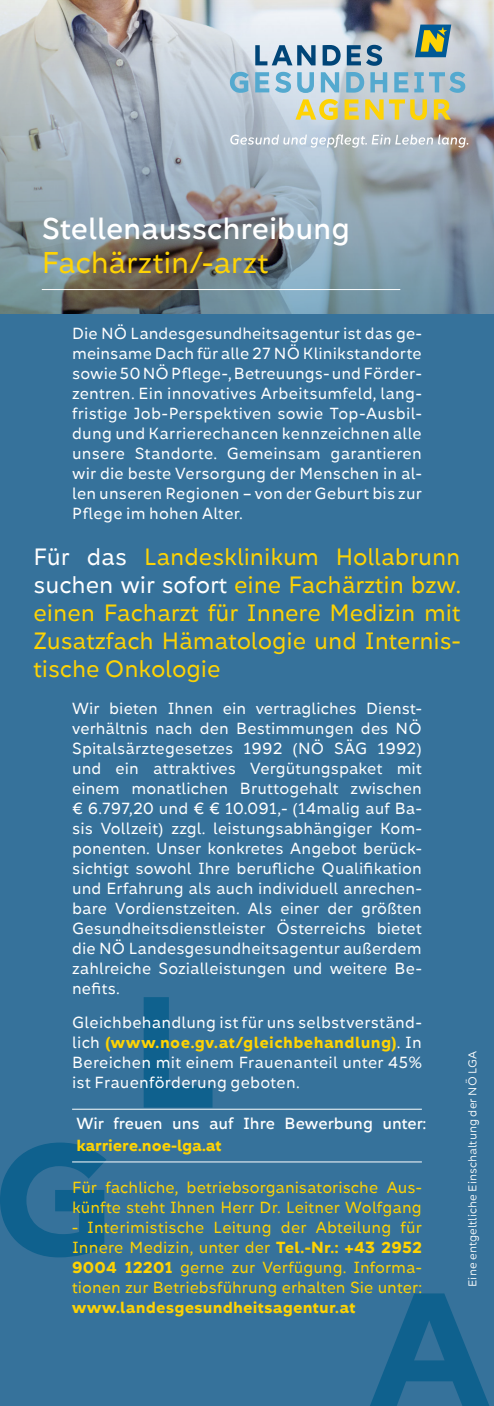
<style>
.page{position:relative;width:494px;height:1406px;background:#fff}
.page>*{position:absolute;margin:0;border:0;box-sizing:border-box;transform-origin:0 0}
.t1{font:500 28px "Kometa";letter-spacing:-.005em;color:#fff}
.t2{font:28px "Kometa";letter-spacing:-.01em;color:#fed304}
.t3{font:22px/28px "Kometa";letter-spacing:-.005em;color:#fed304;text-align:justify}
.t4{font:15px/20px "Kometa";letter-spacing:.015em;color:#fff;text-align:justify}
.t5{font:15px/20px "Kometa";color:#fed304}
.t6{font:500 15px/22px "Kometa";letter-spacing:-.005em;color:#fff}
.t7{font:11px "Kometa";color:#fff}
.s1{color:#fff}
.s2{font-weight:800;color:#fed304}
.s3{font-weight:800}
</style>
<div class="page">
<div style="left:0;top:0;width:493px;height:1406px;background:#36729b"></div>
<svg style="left:143px;top:997px;width:69px;height:111px"></svg>
<svg style="left:370px;top:1293px;width:119px;height:113px"></svg>
<svg style="left:0;top:1143px;width:106px;height:114px"></svg>
<img style="left:0;top:0;width:493px;height:314px">
<div style="left:197px;top:0;width:296px;height:180px;background:#fff;opacity:.5"></div>
<svg style="left:255px;top:45px;width:127px;height:21px;background:#799cb7"></svg>
<svg style="left:295px;top:99px;width:155px;height:21px;background:#dbce77"></svg>
<svg style="left:230px;top:72px;width:235px;height:21px;background:#96c0d6"></svg>
<svg style="left:230px;top:134px;width:238px;height:14px;background:#bdc5cc"></svg>
<svg style="left:414px;top:25px;width:37px;height:32px"></svg>
<hr style="left:42px;top:289px;width:358px;height:1px;background:#fff">
<hr style="left:72px;top:1109px;width:349px;height:1px;background:#fff">
<hr style="left:72px;top:1162px;width:349px;height:1px;background:#fff">
<p class="t1" style="left:42px;top:210px;width:309px">Stellenausschreibung</p>
<p class="t2" style="left:42px;top:245px;width:228px">Fachärztin/-arzt</p>
<p class="t4" style="left:72px;top:323px;width:351px">Die NÖ Landesgesundheitsagentur ist das ge&shy;meinsame Dach für alle 27 NÖ Klinikstandorte sowie 50 NÖ Pflege-, Betreuungs- und Förder&shy;zentren. Ein innovatives Arbeitsumfeld, lang&shy;fristige Job-Perspektiven sowie Top-Ausbil&shy;dung und Karrierechancen kennzeichnen alle unsere Standorte. Gemeinsam garantieren wir die beste Versorgung der Menschen in al&shy;len unseren Regionen – von der Geburt bis zur Pflege im hohen Alter.</p>
<p class="t3" style="left:33px;top:542px;width:428px"><span class="s1">Für das</span> Landesklinikum Hollabrunn <span class="s1">suchen wir sofort</span> eine Fachärztin bzw. einen Facharzt für Innere Medizin mit Zusatzfach Hämatologie und Internis&shy;tische Onkologie</p>
<p class="t4" style="left:72px;top:698px;width:351px">Wir bieten Ihnen ein vertragliches Dienst&shy;verhältnis nach den Bestimmungen des NÖ Spitalsärztegesetzes 1992 (NÖ SÄG 1992) und ein attraktives Vergütungspaket mit einem monatlichen Bruttogehalt zwischen € 6.797,20 und € € 10.091,- (14malig auf Ba&shy;sis Vollzeit) zzgl. leistungsabhängiger Kom&shy;ponenten. Unser konkretes Angebot berück&shy;sichtigt sowohl Ihre berufliche Qualifikation und Erfahrung als auch individuell anrechen&shy;bare Vordienstzeiten. Als einer der größten Gesundheitsdienstleister Österreichs bietet die NÖ Landesgesundheitsagentur außerdem zahlreiche Sozialleistungen und weitere Be&shy;nefits.</p>
<p class="t4" style="left:72px;top:1012px;width:351px">Gleichbehandlung ist für uns selbstverständ&shy;lich <span class="s2">(www.noe.gv.at/gleichbehandlung)</span>. In Bereichen mit einem Frauenanteil unter 45% ist Frauenförderung geboten.</p>
<p class="t6" style="left:76px;top:1112px;width:351px">Wir freuen uns auf Ihre Bewerbung unter: <span class="s2">karriere.noe-lga.at</span></p>
<p class="t5" style="left:72px;top:1178px;width:351px">Für fachliche, betriebsorganisatorische Aus&shy;künfte steht Ihnen Herr Dr. Leitner Wolfgang</p>
<p class="t5" style="left:72px;top:1218px;width:351px;text-align:justify">- Interimistische Leitung der Abteilung für Innere Medizin, unter der <span class="s3">Tel.-Nr.: +43 2952<br>9004 12201</span> gerne zur Verfügung. Informa&shy;tionen zur Betriebsführung erhalten Sie unter: <span class="s3">www.landesgesundheitsagentur.at</span></p>
<p class="t7" style="left:465px;top:1287px;width:237px;rotate:-90deg">Eine entgeltliche Einschaltung der NÖ LGA</p>
</div>
